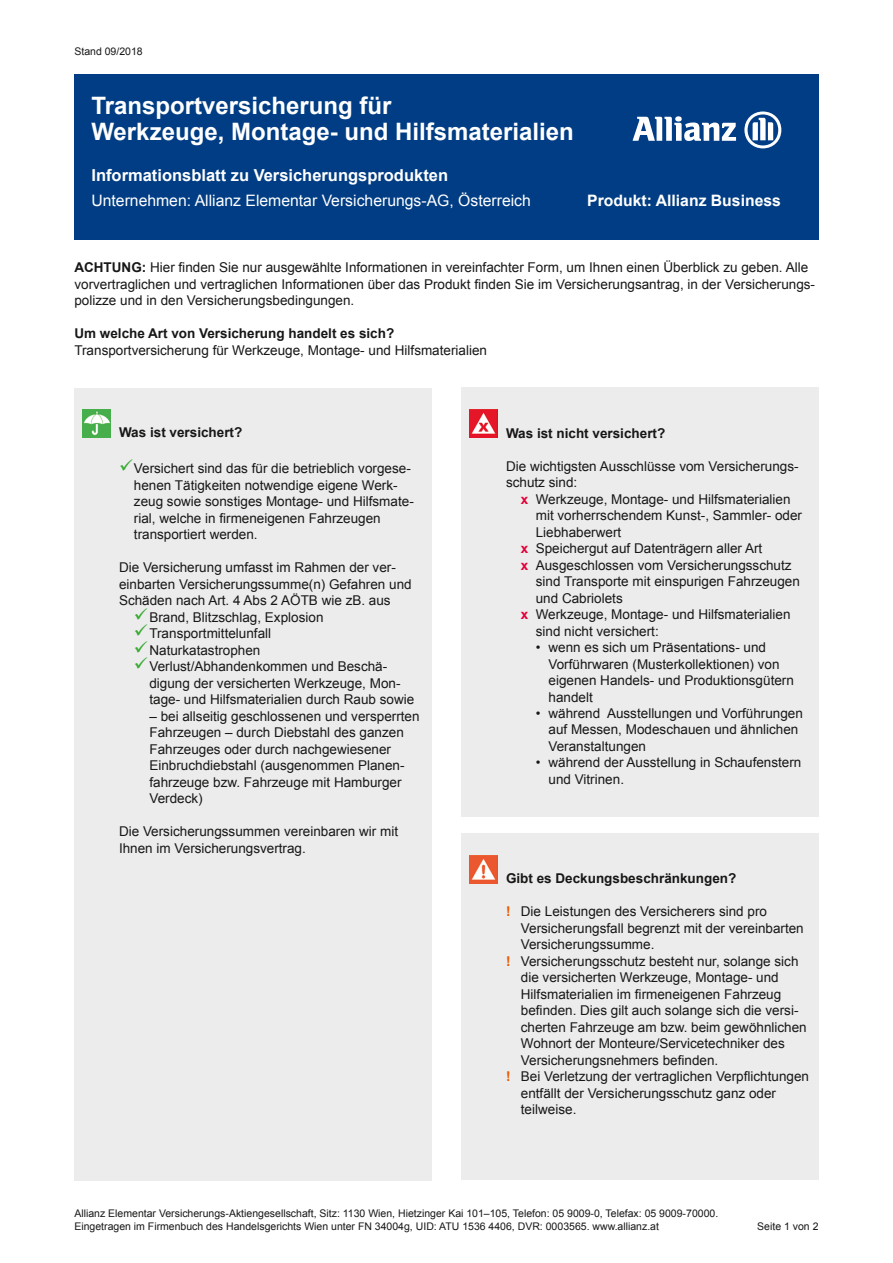
<style>
.page{position:relative;width:893px;height:1263px;background:#fff}
.page>*{position:absolute;margin:0;border:0;box-sizing:border-box;transform-origin:0 0}
.t1{font:700 24px/25.5px "Arial";color:#fff}
.t2{font:700 16.5px "Arial";color:#fff}
.t3{font:15.75px "Arial";color:#fff}
.t4{font:700 15.75px "Arial";color:#fff}
.t5{font:13.5px/16.5px "Arial";color:#181716}
.t6{font:700 13.5px "Arial";color:#181716}
.t7{font:10.5px/12.8px "Arial";color:#181716}
.s1{font-weight:700}
.s2{color:#37aa32}
.s3{font-weight:700;color:#e40038}
.s4{font-weight:700;color:#ea5901}
</style>
<div class="page">
<div style="left:74px;top:388px;width:358px;height:792px;background:#ececec"></div>
<img style="left:83px;top:410px;width:28px;height:27px">
<div style="left:461px;top:388px;width:358px;height:429px;background:#ececec"></div>
<img style="left:470px;top:410px;width:27px;height:27px">
<div style="left:74px;top:74px;width:745px;height:165px;background:#003d84"></div>
<svg style="left:632px;top:116px;width:104px;height:25px"></svg>
<svg style="left:744px;top:111px;width:37px;height:37px"></svg>
<div style="left:461px;top:833px;width:358px;height:347px;background:#ececec"></div>
<img style="left:470px;top:855px;width:27px;height:28px">
<p class="t7" style="left:74px;top:45px;width:70px">Stand 09/2018</p>
<h1 class="t1" style="left:91px;top:94px;width:484px">Transportversicherung für<br>Werkzeuge, Montage- und Hilfsmaterialien</h1>
<p class="t2" style="left:91px;top:164px;width:358px">Informationsblatt zu Versicherungsprodukten</p>
<p class="t3" style="left:91px;top:190px;width:441px">Unternehmen: Allianz Elementar Versicherungs-AG, Österreich</p>
<p class="t4" style="left:587px;top:190px;width:195px">Produkt: Allianz Business</p>
<p class="t5" style="left:74px;top:260px;width:742px"><span class="s1">ACHTUNG:</span> Hier finden Sie nur ausgewählte Informationen in vereinfachter Form, um Ihnen einen Überblick zu geben. Alle vorvertraglichen und vertraglichen Informationen über das Produkt finden Sie im Versicherungsantrag, in der Versicherungs&shy;polizze und in den Versicherungsbedingungen.</p>
<p class="t6" style="left:74px;top:325px;width:321px">Um welche Art von Versicherung handelt es sich?</p>
<p class="t5" style="left:74px;top:342px;width:414px">Transportversicherung für Werkzeuge, Montage- und Hilfsmaterialien</p>
<p class="t6" style="left:119px;top:424px;width:125px">Was ist versichert?</p>
<p class="t5" style="left:134px;top:461px;width:281px;text-indent:-15px"><span class="s2">✓</span>Versichert sind das für die betrieblich vorgese&shy;henen Tätigkeiten notwendige eigene Werk&shy;zeug sowie sonstiges Montage- und Hilfsmate&shy;rial, welche in firmeneigenen Fahrzeugen transportiert werden.</p>
<p class="t5" style="left:119px;top:560px;width:294px">Die Versicherung umfasst im Rahmen der ver&shy;einbarten Versicherungssumme(n) Gefahren und<br>Schäden nach Art. 4 Abs 2 AÖTB wie zB. aus</p>
<p class="t5" style="left:134px;top:609px;width:191px"><span class="s2">✓</span>Brand, Blitzschlag, Explosion</p>
<p class="t5" style="left:134px;top:626px;width:139px"><span class="s2">✓</span>Transportmittelunfall</p>
<p class="t5" style="left:134px;top:642px;width:128px"><span class="s2">✓</span>Naturkatastrophen</p>
<p class="t5" style="left:149px;top:659px;width:266px;text-indent:-15px"><span class="s2">✓</span>Verlust/Abhandenkommen und Beschä&shy;digung der versicherten Werkzeuge, Mon&shy;tage- und Hilfsmaterialien durch Raub sowie</p>
<p class="t5" style="left:149px;top:708px;width:272px">– bei allseitig geschlossenen und versperrten Fahrzeugen – durch Diebstahl des ganzen Fahrzeuges oder durch nachgewiesener Einbruchdiebstahl (ausgenommen Planen&shy;fahrzeuge bzw. Fahrzeuge mit Hamburger Verdeck)</p>
<p class="t5" style="left:119px;top:824px;width:281px">Die Versicherungssummen vereinbaren wir mit<br>Ihnen im Versicherungsvertrag.</p>
<p class="t6" style="left:506px;top:424px;width:161px">Was ist nicht versichert?</p>
<p class="t5" style="left:506px;top:458px;width:294px">Die wichtigsten Ausschlüsse vom Versicherungs&shy;schutz sind:</p>
<p class="t5" style="left:521px;top:491px;width:271px"><span class="s3">x</span> Werkzeuge, Montage- und Hilfsmaterialien</p>
<p class="t5" style="left:536px;top:507px;width:268px">mit vorherrschendem Kunst-, Sammler- oder</p>
<p class="t5" style="left:536px;top:524px;width:87px">Liebhaberwert</p>
<p class="t5" style="left:521px;top:540px;width:243px"><span class="s3">x</span> Speichergut auf Datenträgern aller Art</p>
<p class="t5" style="left:521px;top:557px;width:272px"><span class="s3">x</span> Ausgeschlossen vom Versicherungsschutz</p>
<p class="t5" style="left:536px;top:573px;width:266px">sind Transporte mit einspurigen Fahrzeugen</p>
<p class="t5" style="left:536px;top:590px;width:89px">und Cabriolets</p>
<p class="t5" style="left:521px;top:606px;width:271px"><span class="s3">x</span> Werkzeuge, Montage- und Hilfsmaterialien</p>
<p class="t5" style="left:536px;top:623px;width:125px">sind nicht versichert:</p>
<p class="t5" style="left:548px;top:639px;width:247px;text-indent:-13px">• wenn es sich um Präsentations- und<br>Vorführwaren (Musterkollektionen) von eigenen Handels- und Produktionsgütern handelt</p>
<p class="t5" style="left:548px;top:705px;width:256px;text-indent:-13px">• während Ausstellungen und Vorführungen auf Messen, Modeschauen und ähnlichen<br>Veranstaltungen</p>
<p class="t5" style="left:548px;top:755px;width:254px;text-indent:-13px">• während der Ausstellung in Schaufenstern und Vitrinen.</p>
<p class="t6" style="left:506px;top:869px;width:232px">Gibt es Deckungsbeschränkungen?</p>
<p class="t5" style="left:506px;top:903px;width:262px"><span class="s4">!</span> Die Leistungen des Versicherers sind pro</p>
<p class="t5" style="left:521px;top:920px;width:284px">Versicherungsfall begrenzt mit der vereinbarten</p>
<p class="t5" style="left:521px;top:936px;width:135px">Versicherungssumme.</p>
<p class="t5" style="left:506px;top:953px;width:294px"><span class="s4">!</span> Versicherungsschutz besteht nur, solange sich</p>
<p class="t5" style="left:521px;top:969px;width:259px">die versicherten Werkzeuge, Montage- und</p>
<p class="t5" style="left:521px;top:986px;width:262px">Hilfsmaterialien im firmeneigenen Fahrzeug</p>
<p class="t5" style="left:521px;top:1002px;width:279px">befinden. Dies gilt auch solange sich die versi-</p>
<p class="t5" style="left:521px;top:1019px;width:287px">cherten Fahrzeuge am bzw. beim gewöhnlichen</p>
<p class="t5" style="left:521px;top:1035px;width:265px">Wohnort der Monteure/Servicetechniker des</p>
<p class="t5" style="left:521px;top:1052px;width:199px">Versicherungsnehmers befinden.</p>
<p class="t5" style="left:506px;top:1068px;width:305px"><span class="s4">!</span> Bei Verletzung der vertraglichen Verpflichtungen</p>
<p class="t5" style="left:521px;top:1085px;width:257px">entfällt der Versicherungsschutz ganz oder</p>
<p class="t5" style="left:521px;top:1101px;width:57px">teilweise.</p>
<p class="t7" style="left:74px;top:1207px;width:645px">Allianz Elementar Versicherungs-Aktiengesellschaft, Sitz: 1130 Wien, Hietzinger Kai 101–105, Telefon: 05 9009-0, Telefax: 05 9009-70000.<br>Eingetragen im Firmenbuch des Handelsgerichts Wien unter FN 34004g, UID: ATU 1536 4406, DVR: 0003565. www.allianz.at</p>
<p class="t7" style="left:757px;top:1219px;width:63px">Seite 1 von 2</p>
</div>
